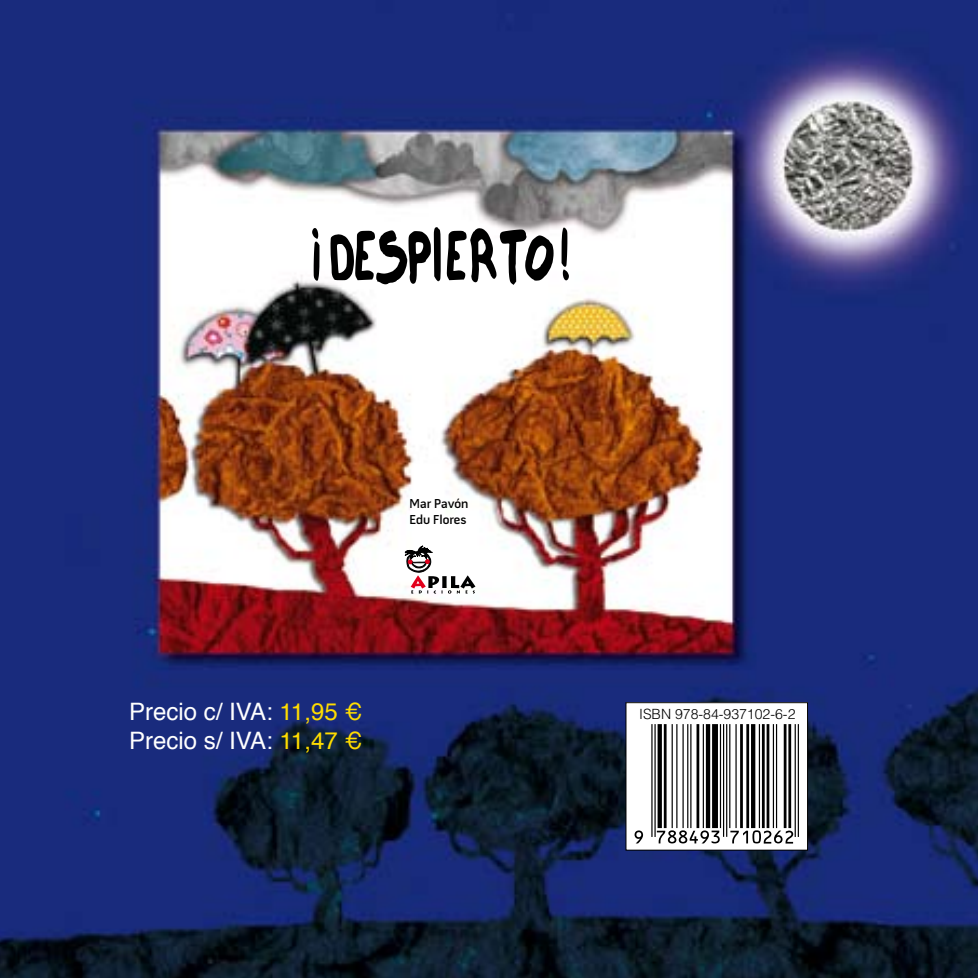
<style>
.page{position:relative;width:978px;height:978px;background:#fff}
.page>*{position:absolute;margin:0;border:0;box-sizing:border-box;transform-origin:0 0}
.t1{font:24px/28.8px "Helvetica";color:#fff}
.t2{font:300 14.1px "Helvetica";color:#000}
.t3{font:600 13.2px/15.9px "Pill Gothic 600 mg";color:#000}
.s1{color:#ffdc00}
</style>
<div class="page">
<img style="left:0;top:0;width:978px;height:978px">
<div style="left:626px;top:703px;width:182px;height:147px;background:#fff"></div>
<div style="left:626px;top:702px;width:182px;height:148px;border:1px solid #000"></div>
<svg style="left:635px;top:830px;width:8px;height:13px"></svg>
<hr style="left:651px;top:724px;width:2px;height:113px;background:#000">
<hr style="left:654px;top:724px;width:2px;height:113px;background:#000">
<svg style="left:657px;top:724px;width:64px;height:119px"></svg>
<hr style="left:723px;top:724px;width:1px;height:113px;background:#000">
<hr style="left:726px;top:724px;width:1px;height:113px;background:#000">
<svg style="left:729px;top:724px;width:64px;height:120px"></svg>
<hr style="left:795px;top:724px;width:1px;height:113px;background:#000">
<hr style="left:798px;top:724px;width:1px;height:113px;background:#000">
<svg style="left:330px;top:227px;width:111px;height:57px"></svg>
<svg style="left:447px;top:228px;width:107px;height:57px"></svg>
<svg style="left:562px;top:228px;width:7px;height:52px"></svg>
<svg style="left:312px;top:228px;width:7px;height:53px"></svg>
<svg style="left:403px;top:546px;width:72px;height:48px"></svg>
<p class="t3" style="left:410px;top:496px;width:60px">Mar Pavón<br>Edu Flores</p>
<p class="t1" style="left:129px;top:698px;width:235px">Precio c/ IVA: <span class="s1">11,95 €<br></span>Precio s/ IVA: <span class="s1">11,47 €</span></p>
<p class="t2" style="left:639px;top:705px;width:158px">ISBN 978-84-937102-6-2</p>
</div>
